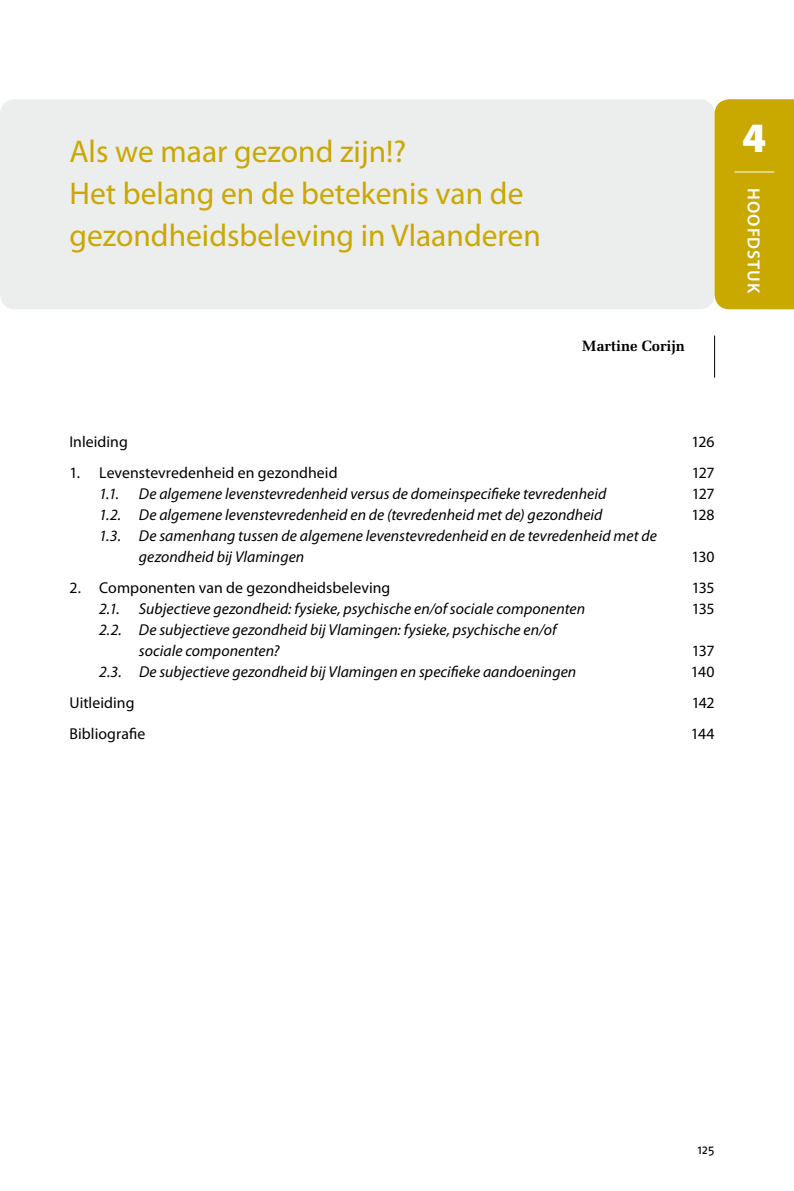
<style>
.page{position:relative;width:794px;height:1191px;background:#fff}
.page>*{position:absolute;margin:0;border:0;box-sizing:border-box;transform-origin:0 0}
.t1{font:900 42px "Myriad Pro";color:#fff}
.t2{font:31.5px/42px "Myriad Pro";color:#c9a800}
.t3{font:600 17.5px "Myriad Pro";letter-spacing:.055em;color:#fff}
.t4{font:italic 15.75px/21px "Myriad Pro";letter-spacing:.005em;color:#000}
.t5{font:15.75px "Myriad Pro";letter-spacing:.005em;color:#000}
.t6{font:700 14.88px "Melior";color:#000}
.t7{font:13.12px "Fago No";color:#000}
</style>
<div class="page">
<div style="left:0;top:99px;width:714px;height:210px;background:#eceded;border-radius:15px"></div>
<div style="left:714px;top:99px;width:80px;height:210px;background:#c9a800"></div>
<hr style="left:734px;top:171px;width:40px;height:1px;background:#fff">
<hr style="left:714px;top:335px;width:1px;height:42px;background:#000">
<h2 class="t2" style="left:69px;top:130px;width:473px">Als we maar gezond zijn!?<br>Het belang en de betekenis van de gezondheidsbeleving in Vlaanderen</h2>
<p class="t6" style="left:582px;top:337px;width:104px">Martine Corijn</p>
<h1 class="t1" style="left:742px;top:110px;width:26px">4</h1>
<p class="t3" style="left:764px;top:188px;width:106px;rotate:90deg">Hoofdstuk</p>
<p class="t5" style="left:69px;top:432px;width:60px">Inleiding</p>
<p class="t5" style="left:691px;top:432px;width:24px">126</p>
<p class="t5" style="left:69px;top:463px;width:270px">1. Levenstevredenheid en gezondheid</p>
<p class="t5" style="left:692px;top:463px;width:24px">127</p>
<p class="t4" style="left:99px;top:483px;width:21px">1.1.</p>
<p class="t4" style="left:139px;top:483px;width:469px">De algemene levenstevredenheid versus de domeinspecifieke tevredenheid</p>
<p class="t5" style="left:692px;top:484px;width:24px">127</p>
<p class="t4" style="left:99px;top:504px;width:505px">1.2. De algemene levenstevredenheid en de (tevredenheid met de) gezondheid</p>
<p class="t5" style="left:691px;top:505px;width:25px">128</p>
<p class="t4" style="left:139px;top:525px;width:519px;text-indent:-40px">1.3. De samenhang tussen de algemene levenstevredenheid en de tevredenheid met de gezondheid bij Vlamingen</p>
<p class="t5" style="left:691px;top:547px;width:25px">130</p>
<p class="t5" style="left:69px;top:578px;width:322px">2. Componenten van de gezondheidsbeleving</p>
<p class="t5" style="left:691px;top:578px;width:24px">135</p>
<p class="t4" style="left:99px;top:598px;width:487px">2.1. Subjectieve gezondheid: fysieke, psychische en/of sociale componenten</p>
<p class="t5" style="left:691px;top:599px;width:24px">135</p>
<p class="t4" style="left:139px;top:619px;width:419px;text-indent:-40px">2.2. De subjectieve gezondheid bij Vlamingen: fysieke, psychische en/of sociale componenten?</p>
<p class="t5" style="left:692px;top:641px;width:24px">137</p>
<p class="t4" style="left:99px;top:661px;width:478px">2.3. De subjectieve gezondheid bij Vlamingen en specifieke aandoeningen</p>
<p class="t5" style="left:691px;top:662px;width:25px">140</p>
<p class="t5" style="left:69px;top:693px;width:66px">Uitleiding</p>
<p class="t5" style="left:691px;top:693px;width:24px">142</p>
<p class="t5" style="left:69px;top:724px;width:77px">Bibliografie</p>
<p class="t5" style="left:691px;top:724px;width:25px">144</p>
<p class="t7" style="left:697px;top:1141px;width:18px">125</p>
</div>
